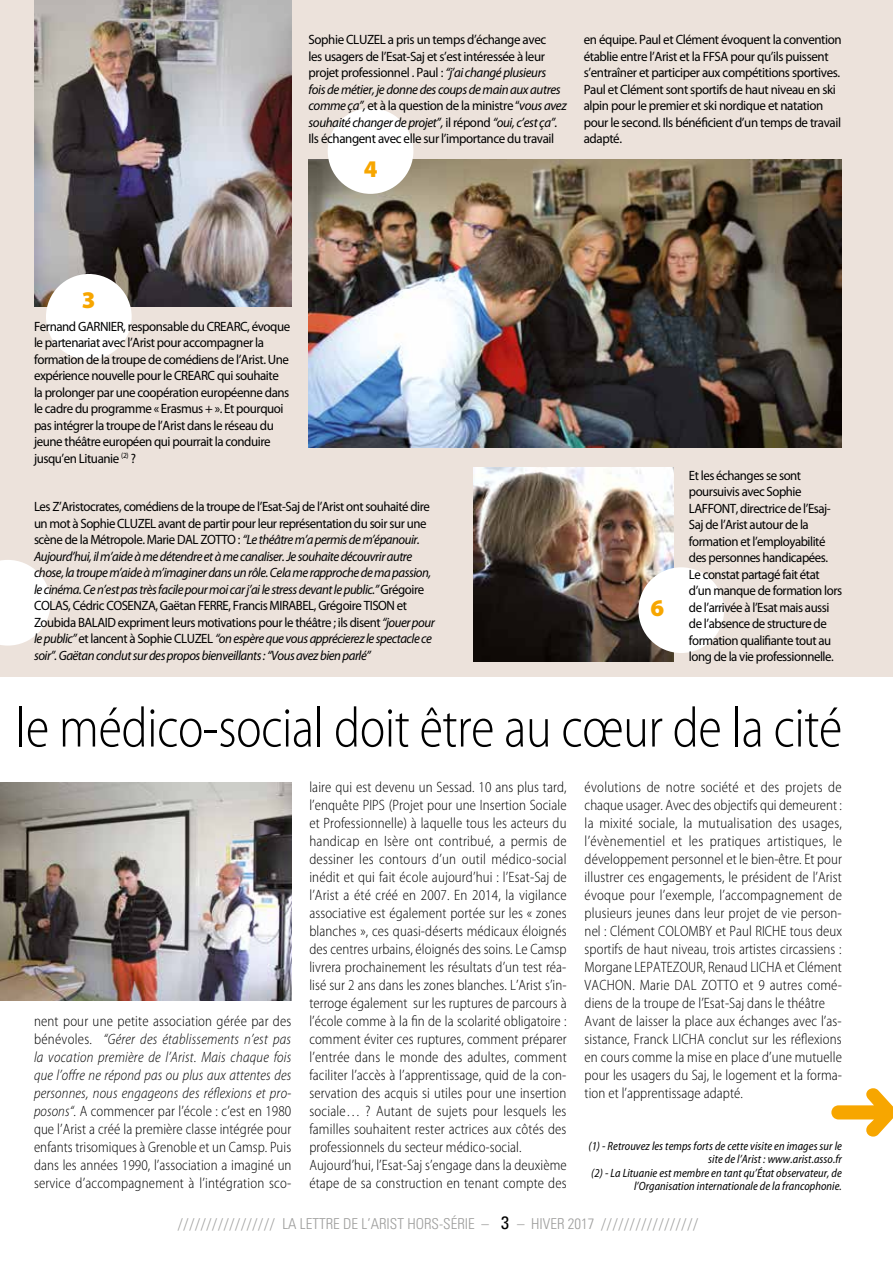
<style>
.page{position:relative;width:893px;height:1263px;background:#fff}
.page>*{position:absolute;margin:0;border:0;box-sizing:border-box;transform-origin:0 0}
.t1{font:300 semi-condensed 57px "Myriad Pro";letter-spacing:-.01em;color:#000;scale:.94 1}
.t2{font:900 24px "Myriad Pro";color:#f7a600}
.t3{font:300 semi-condensed 15px/18px "Myriad Pro";letter-spacing:.01em;color:#000;scale:.95 1}
.t4{font:300 condensed 15px "Univers LT Std";color:#9d9d9c}
.t5{font:13.5px/16.5px "Myriad Pro";letter-spacing:-.035em;color:#000;scale:.96 1}
.t6{font:italic 13.5px/16.5px "Myriad Pro";letter-spacing:-.035em;color:#000;scale:.95 1}
.t7{font:13.5px/16.5px "Myriad Pro";letter-spacing:-.035em;color:#000;scale:.95 1}
.t8{font:italic semi-condensed 12px/13.5px "Myriad Pro";letter-spacing:.005em;color:#000;text-align:right;scale:.95 1}
.s1{font-style:italic}
.s2{font-style:normal}
.s3{font-weight:400;font-size:18px;color:#000}
</style>
<div class="page">
<div style="left:0;top:0;width:893px;height:676px;background:#ece2db"></div>
<img style="left:34px;top:0;width:257px;height:306px">
<img style="left:309px;top:159px;width:533px;height:288px">
<img style="left:474px;top:467px;width:200px;height:195px">
<img style="left:0;top:783px;width:292px;height:217px">
<div style="left:46px;top:274px;width:86px;height:86px;background:#fff;border-radius:50%"></div>
<svg style="left:0;top:560px;width:51px;height:86px"></svg>
<div style="left:638px;top:567px;width:86px;height:86px;background:#fff;border-radius:50%"></div>
<div style="left:328px;top:108px;width:85px;height:86px;background:#fff;border-radius:50%"></div>
<svg style="left:831px;top:1088px;width:62px;height:48px"></svg>
<p class="t5" style="left:309px;top:32px;width:270px">Sophie CLUZEL a pris un temps d’échange avec<br>les usagers de l’Esat-Saj et s’est intéressée à leur projet professionnel . Paul : <span class="s1">“j’ai changé plusieurs fois de métier, je donne des coups de main aux autres comme ça”,</span> et à la question de la ministre“<span class="s1">vous avez souhaité changer de projet”,</span> il répond <span class="s1">“oui, c’est ça”.<br></span>Ils échangent avec elle sur l’importance du travail</p>
<p class="t5" style="left:584px;top:32px;width:270px">en équipe. Paul et Clément évoquent la convention établie entre l’Arist et la FFSA pour qu’ils puissent s’entraîner et participer aux compétitions sportives.<br>Paul et Clément sont sportifs de haut niveau en ski alpin pour le premier et ski nordique et natation pour le second. Ils bénéficient d’un temps de travail adapté.</p>
<h2 class="t2" style="left:82px;top:286px;width:15px">3</h2>
<h2 class="t2" style="left:364px;top:156px;width:15px">4</h2>
<p class="t5" style="left:34px;top:318px;width:268px">Fernand GARNIER, responsable du CREARC, évoque le partenariat avec l’Arist pour accompagner la formation de la troupe de comédiens de l’Arist. Une expérience nouvelle pour le CREARC qui souhaite la prolonger par une coopération européenne dans le cadre du programme « Erasmus + ». Et pourquoi pas intégrer la troupe de l’Arist dans le réseau du jeune théâtre européen qui pourrait la conduire jusqu’en Lituanie <sup>(2)</sup> ?</p>
<p class="t6" style="left:34px;top:499px;width:423px"><span class="s2">Les Z’Aristocrates, comédiens de la troupe de l’Esat-Saj de l’Arist ont souhaité dire un mot à Sophie CLUZEL avant de partir pour leur représentation du soir sur une scène de la Métropole. Marie DAL ZOTTO :</span> “Le théâtre m’a permis de m’épanouir.<br>Aujourd’hui, il m’aide à me détendre et à me canaliser. Je souhaite découvrir autre chose, la troupe m’aide à m’imaginer dans un rôle. Cela me rapproche de ma passion, le cinéma. Ce n’est pas très facile pour moi car j’ai le stress devant le public.” <span class="s2">Grégoire COLAS, Cédric COSENZA, Gaëtan FERRE, Francis MIRABEL, Grégoire TISON et Zoubida BALAID expriment leurs motivations pour le théâtre ; ils disent</span> “jouer pour le public” <span class="s2">et lancent à Sophie CLUZEL</span> “on espère que vous apprécierez le spectacle ce soir”. Gaëtan conclut sur des propos bienveillants : “Vous avez bien parlé”</p>
<h2 class="t2" style="left:650px;top:594px;width:15px">6</h2>
<p class="t7" style="left:689px;top:467px;width:163px">Et les échanges se sont poursuivis avec Sophie<br>LAFFONT, directrice de l’Esaj-<br>Saj de l’Arist autour de la formation et l’employabilité des personnes handicapées.<br>Le constat partagé fait état d’un manque de formation lors de l’arrivée à l’Esat mais aussi de l’absence de structure de formation qualifiante tout au long de la vie professionnelle.</p>
<h1 class="t1" style="left:16px;top:697px;width:881px">le médico-social doit être au cœur de la cité</h1>
<p class="t3" style="left:34px;top:1012px;width:273px;text-align:justify">nent pour une petite association gérée par des bénévoles. <span class="s1">“Gérer des établissements n’est pas la vocation première de l’Arist. Mais chaque fois que l’offre ne répond pas ou plus aux attentes des personnes, nous engageons des réflexions et pro&shy;posons“</span>. A commencer par l’école : c’est en 1980 que l’Arist a créé la première classe intégrée pour enfants trisomiques à Grenoble et un Camsp. Puis dans les années 1990, l’association a imaginé un service d’accompagnement à l’intégration sco-</p>
<p class="t3" style="left:309px;top:778px;width:273px">laire qui est devenu un Sessad. 10 ans plus tard, l’enquête PIPS (Projet pour une Insertion Sociale et Professionnelle) à laquelle tous les acteurs du handicap en Isère ont contribué, a permis de dessiner les contours d’un outil médico-social inédit et qui fait école aujourd’hui : l’Esat-Saj de l’Arist a été créé en 2007. En 2014, la vigilance associative est également portée sur les « zones blanches », ces quasi-déserts médicaux éloignés des centres urbains, éloignés des soins. Le Camsp livrera prochainement les résultats d’un test réa&shy;lisé sur 2 ans dans les zones blanches. L’Arist s’in&shy;terroge également sur les ruptures de parcours à l’école comme à la fin de la scolarité obligatoire : comment éviter ces ruptures, comment préparer l’entrée dans le monde des adultes, comment faciliter l’accès à l’apprentissage, quid de la con&shy;servation des acquis si utiles pour une insertion sociale… ? Autant de sujets pour lesquels les familles souhaitent rester actrices aux côtés des professionnels du secteur médico-social.<br>Aujourd’hui, l’Esat-Saj s’engage dans la deuxième étape de sa construction en tenant compte des</p>
<p class="t3" style="left:585px;top:778px;width:273px">évolutions de notre société et des projets de chaque usager. Avec des objectifs qui demeurent : la mixité sociale, la mutualisation des usages, l’évènementiel et les pratiques artistiques, le développement personnel et le bien-être. Et pour illustrer ces engagements, le président de l’Arist évoque pour l’exemple, l’accompagnement de plusieurs jeunes dans leur projet de vie person&shy;nel : Clément COLOMBY et Paul RICHE tous deux sportifs de haut niveau, trois artistes circassiens :<br>Morgane LEPATEZOUR, Renaud LICHA et Clément VACHON. Marie DAL ZOTTO et 9 autres comé&shy;diens de la troupe de l’Esat-Saj dans le théâtre Avant de laisser la place aux échanges avec l’as&shy;sistance, Franck LICHA conclut sur les réflexions en cours comme la mise en place d’une mutuelle pour les usagers du Saj, le logement et la forma&shy;tion et l’apprentissage adapté.</p>
<p class="t8" style="left:588px;top:1139px;width:268px">(1) - Retrouvez les temps forts de cette visite en images sur le site de l’Arist : www.arist.asso.fr<br>(2) - La Lituanie est membre en tant qu’État observateur, de l’Organisation internationale de la francophonie.</p>
<p class="t4" style="left:178px;top:1215px;width:522px">///////////////// LA LETTRE DE L’ARIST HORS-SÉRIE – <span class="s3">3</span> – HIVER 2017 /////////////////</p>
</div>
